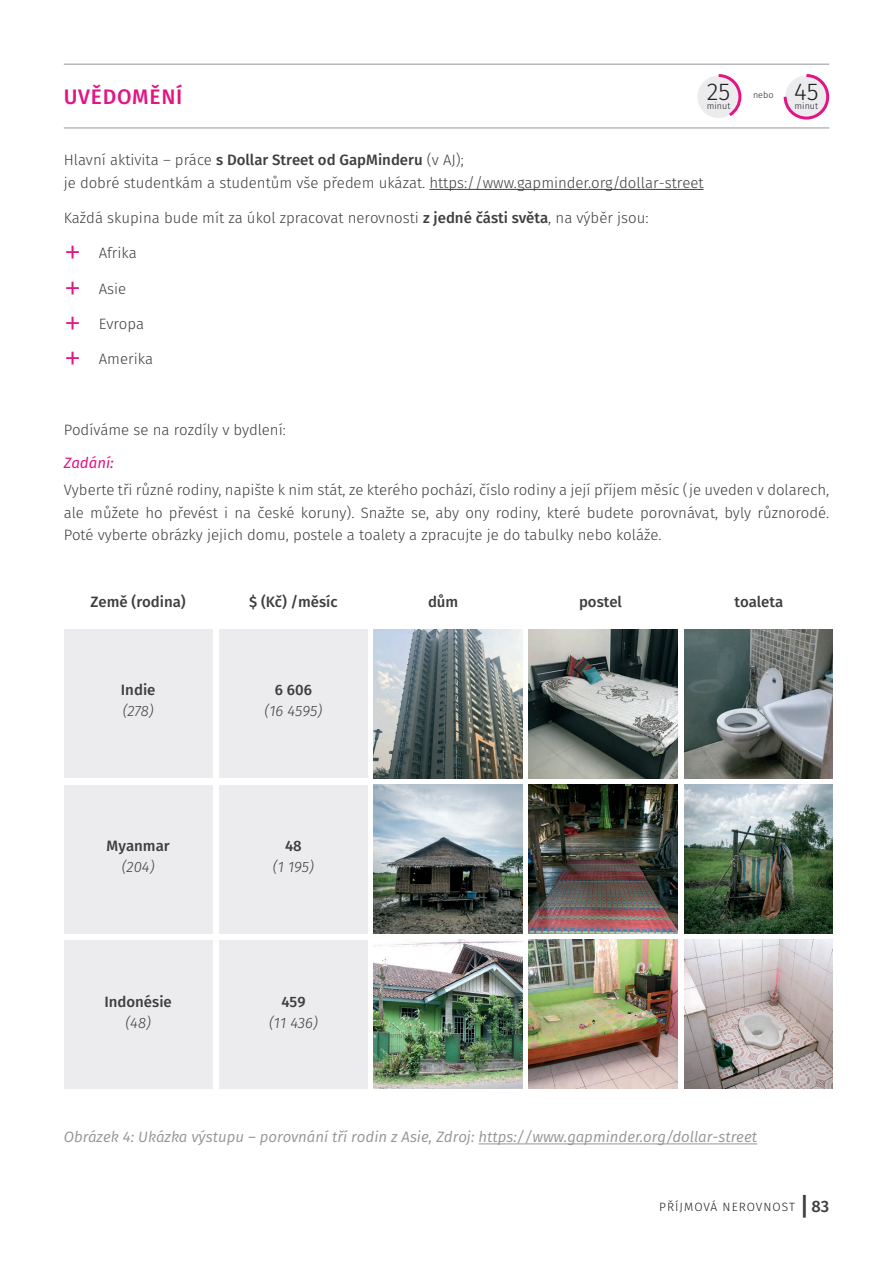
<style>
.page{position:relative;width:893px;height:1263px;background:#fff}
.page>*{position:absolute;margin:0;border:0;box-sizing:border-box;transform-origin:0 0}
.t1{font:300 36px "Fira Sans";color:#e11584}
.t2{font:300 24.3px "Fira Sans";color:#231f20}
.t3{font:500 21px "Fira Sans";letter-spacing:.035em;color:#e11584}
.t4{font:500 16.5px "Fira Sans";color:#3e3e3f}
.t5{font:300 15px/22.5px "Fira Sans";color:#3e3e3f}
.t6{font:italic 15px "Fira Sans";color:#939598}
.t7{font:500 15px "Fira Sans";color:#3e3e3f}
.t8{font:italic 300 15px "Fira Sans";color:#3e3e3f}
.t9{font:italic 15px "Fira Sans";color:#e11584}
.t10{font:300 12px "Fira Sans";letter-spacing:.085em;color:#231f20}
.t11{font:300 9px "Fira Sans";color:#231f20}
.s1{font-weight:500}
.s2{font-weight:800;font-size:24.75px}
</style>
<div class="page">
<hr style="left:64px;top:64px;width:765px;height:1px;background:#939598">
<hr style="left:64px;top:128px;width:765px;height:1px;background:#939598">
<hr style="left:429px;top:189px;width:275px;height:1px;background:#3e3e3f">
<hr style="left:478px;top:1143px;width:279px;height:1px;background:#939598">
<div style="left:219px;top:629px;width:149px;height:149px;background:#ececee"></div>
<div style="left:64px;top:629px;width:149px;height:149px;background:#ececee"></div>
<div style="left:219px;top:784px;width:149px;height:149px;background:#ececee"></div>
<div style="left:64px;top:784px;width:149px;height:149px;background:#ececee"></div>
<div style="left:219px;top:940px;width:149px;height:149px;background:#ececee"></div>
<div style="left:64px;top:940px;width:149px;height:149px;background:#ececee"></div>
<img style="left:374px;top:629px;width:148px;height:149px">
<img style="left:374px;top:784px;width:148px;height:149px">
<img style="left:374px;top:940px;width:148px;height:149px">
<img style="left:529px;top:629px;width:149px;height:149px">
<img style="left:529px;top:784px;width:149px;height:149px">
<img style="left:529px;top:940px;width:149px;height:149px">
<img style="left:684px;top:629px;width:149px;height:149px">
<img style="left:684px;top:784px;width:149px;height:149px">
<img style="left:684px;top:940px;width:149px;height:149px">
<svg style="left:783px;top:74px;width:47px;height:46px"></svg>
<div style="left:697px;top:76px;width:43px;height:42px;background:#ececee;border-radius:50%"></div>
<svg style="left:718px;top:74px;width:24px;height:42px"></svg>
<h3 class="t3" style="left:64px;top:82px;width:120px">UVĚDOMĚNÍ</h3>
<h2 class="t2" style="left:707px;top:74px;width:25px">25</h2>
<p class="t11" style="left:707px;top:100px;width:25px">minut</p>
<p class="t5" style="left:64px;top:149px;width:641px">Hlavní aktivita – práce <span class="s1">s Dollar Street od GapMinderu</span> (v AJ);<br>je dobré studentkám a studentům vše předem ukázat. https://www.gapminder.org/dollar-street</p>
<p class="t5" style="left:64px;top:207px;width:586px">Každá skupina bude mít za úkol zpracovat nerovnosti <span class="s1">z jedné části světa</span>, na výběr jsou:</p>
<h1 class="t1" style="left:64px;top:227px;width:19px">+</h1>
<p class="t5" style="left:99px;top:242px;width:40px">Afrika</p>
<h1 class="t1" style="left:64px;top:262px;width:19px">+</h1>
<p class="t5" style="left:99px;top:277px;width:29px">Asie</p>
<h1 class="t1" style="left:64px;top:297px;width:19px">+</h1>
<p class="t5" style="left:99px;top:312px;width:47px">Evropa</p>
<h1 class="t1" style="left:64px;top:332px;width:19px">+</h1>
<p class="t5" style="left:99px;top:348px;width:56px">Amerika</p>
<p class="t11" style="left:753px;top:88px;width:22px">nebo</p>
<h2 class="t2" style="left:794px;top:74px;width:26px">45</h2>
<p class="t11" style="left:795px;top:100px;width:25px">minut</p>
<p class="t5" style="left:64px;top:418px;width:224px">Podíváme se na rozdíly v bydlení:</p>
<p class="t9" style="left:64px;top:453px;width:52px">Zadání:</p>
<p class="t5" style="left:64px;top:479px;width:767px;text-align:justify">Vyberte tři různé rodiny, napište k nim stát, ze kterého pochází, číslo rodiny a její příjem měsíc (je uveden v dolarech, ale můžete ho převést i na české koruny). Snažte se, aby ony rodiny, které budete porovnávat, byly různorodé.<br>Poté vyberte obrázky jejich domu, postele a toalety a zpracujte je do tabulky nebo koláže.</p>
<p class="t7" style="left:91px;top:591px;width:97px">Země (rodina)</p>
<p class="t7" style="left:249px;top:591px;width:90px">$ (Kč) /měsíc</p>
<p class="t7" style="left:428px;top:591px;width:32px">dům</p>
<p class="t7" style="left:579px;top:591px;width:45px">postel</p>
<p class="t7" style="left:734px;top:591px;width:50px">toaleta</p>
<p class="t7" style="left:121px;top:679px;width:36px">Indie</p>
<p class="t8" style="left:123px;top:700px;width:32px">(278)</p>
<p class="t7" style="left:275px;top:679px;width:39px">6 606</p>
<p class="t8" style="left:265px;top:700px;width:59px">(16 4595)</p>
<p class="t7" style="left:107px;top:835px;width:65px">Myanmar</p>
<p class="t8" style="left:122px;top:856px;width:34px">(204)</p>
<p class="t7" style="left:285px;top:835px;width:18px">48</p>
<p class="t8" style="left:273px;top:856px;width:43px">(1 195)</p>
<p class="t7" style="left:104px;top:991px;width:69px">Indonésie</p>
<p class="t8" style="left:125px;top:1012px;width:27px">(48)</p>
<p class="t7" style="left:281px;top:991px;width:26px">459</p>
<p class="t8" style="left:269px;top:1012px;width:50px">(11 436)</p>
<p class="t6" style="left:64px;top:1127px;width:695px">Obrázek 4: Ukázka výstupu – porovnání tří rodin z Asie, Zdroj: https://www.gapminder.org/dollar-street</p>
<p class="t10" style="left:659px;top:1198px;width:137px">PŘÍJMOVÁ NEROVNOST</p>
<p class="t4" style="left:802px;top:1194px;width:29px"><span class="s2">|</span> 83</p>
</div>
